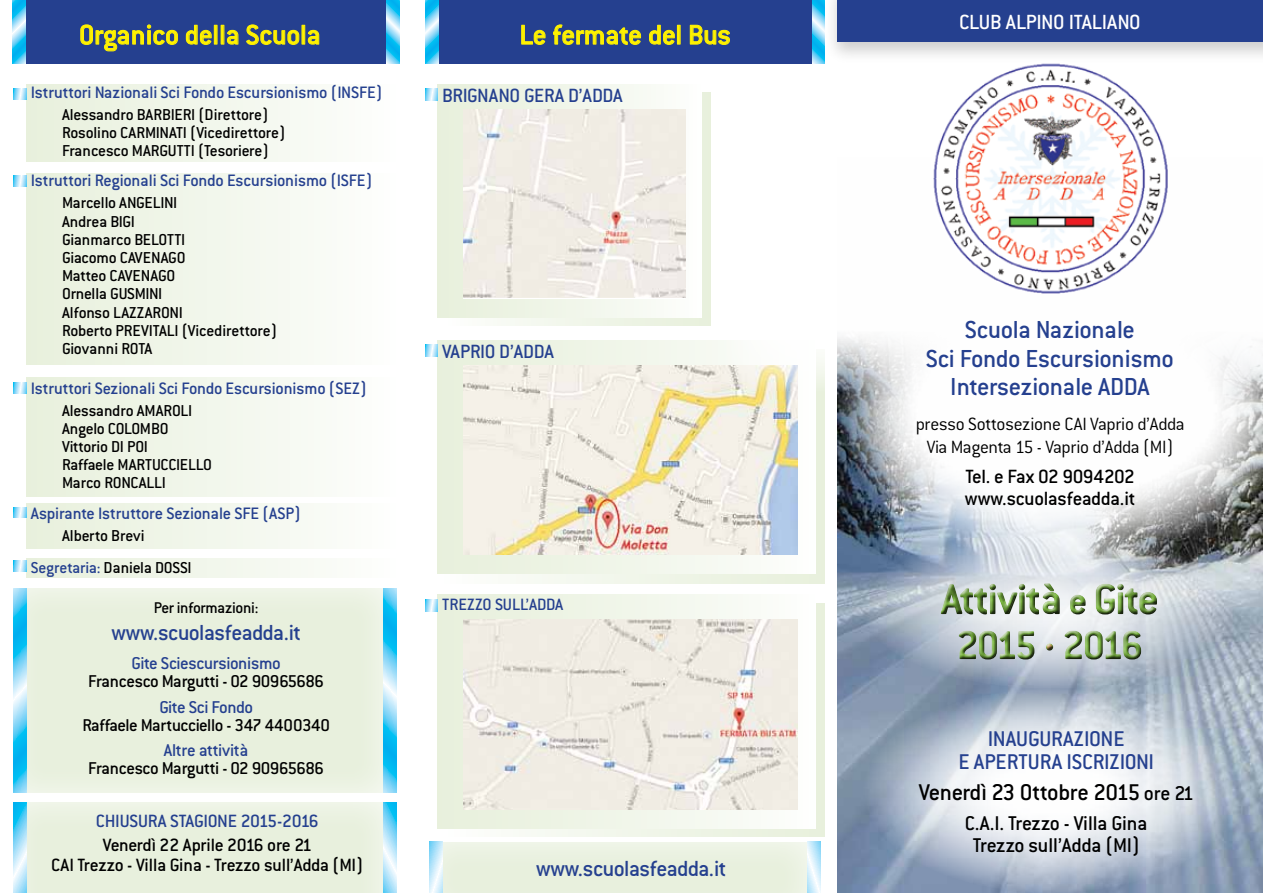
<style>
.page{position:relative;width:1263px;height:893px;background:#fff}
.page>*{position:absolute;margin:0;border:0;box-sizing:border-box;transform-origin:0 0}
.t1{font:500 45px "Conduit ITC";letter-spacing:-.01em;color:#7db942}
.t2{font:500 42px "Conduit ITC";letter-spacing:-.05em;color:#7db942}
.t3{font:500 30px "Conduit ITC";letter-spacing:-.005em;color:#fff200}
.t4{font:500 27px/28.5px "Conduit ITC";letter-spacing:-.015em;color:#25408f;text-align:center}
.t5{font:500 24.9px "Conduit ITC";letter-spacing:-.02em;color:#000}
.t6{font:500 24px "Conduit ITC";letter-spacing:-.025em;color:#25408f}
.t7{font:500 23.85px "Conduit ITC";letter-spacing:-.025em;color:#25408f}
.t8{font:500 23.4px/22.5px "Conduit ITC";color:#25408f;text-align:center}
.t9{font:500 22.5px "Conduit ITC";letter-spacing:-.015em;color:#fff}
.t10{font:500 21.9px/21.9px "Conduit ITC";letter-spacing:-.015em;color:#000;text-align:center}
.t11{font:500 21px/22.5px "Conduit ITC";letter-spacing:-.015em;color:#000}
.t12{font:500 21px "Conduit ITC";letter-spacing:-.025em;color:#25408f}
.t13{font:500 19.5px/19.5px "Conduit ITC";letter-spacing:-.015em;color:#000;text-align:center}
.t14{font:300 19.5px/22.5px "Conduit ITC";letter-spacing:-.02em;color:#000;text-align:center}
.t15{font:500 19.5px "Conduit ITC";letter-spacing:-.025em;color:#25408f}
.t16{font:500 18.75px "Conduit ITC";letter-spacing:-.025em;color:#000}
.t17{font:500 18.75px "Conduit ITC";letter-spacing:-.02em;color:#25408f}
.t18{font:500 18.15px "Conduit ITC";letter-spacing:-.01em;color:#25408f}
.t19{font:500 18px "Conduit ITC";color:#25408f}
.t20{font:500 17.4px/18.1px "Conduit ITC";letter-spacing:-.01em;color:#000}
.t21{font:500 17.1px "Conduit ITC";letter-spacing:-.025em;color:#000}
.s1{color:#25408f}
.s2{font-size:39px}
.s3{font-size:21.9px}
</style>
<div class="page">
<div style="left:12px;top:800px;width:372px;height:93px;background:#e8f0dd"></div>
<svg style="left:14px;top:803px;width:13px;height:90px"></svg>
<svg style="left:384px;top:803px;width:12px;height:90px"></svg>
<div style="left:446px;top:603px;width:379px;height:234px;background:linear-gradient(to right,#fcfdfb,#e7efda)"></div>
<div style="left:442px;top:350px;width:383px;height:233px;background:linear-gradient(to right,#fcfdfb,#e7efda)"></div>
<svg style="left:446px;top:93px;width:264px;height:233px"></svg>
<svg style="left:437px;top:84px;width:265px;height:233px"></svg>
<div style="left:437px;top:340px;width:379px;height:233px;background:linear-gradient(to right,#e7efda,#fbfdfb)"></div>
<svg style="left:437px;top:595px;width:379px;height:233px"></svg>
<img style="left:463px;top:109px;width:222px;height:189px">
<img style="left:463px;top:365px;width:334px;height:190px">
<img style="left:463px;top:620px;width:334px;height:189px">
<svg style="left:425px;top:89px;width:12px;height:12px"></svg>
<svg style="left:425px;top:345px;width:12px;height:12px"></svg>
<svg style="left:425px;top:599px;width:12px;height:12px"></svg>
<div style="left:427px;top:839px;width:381px;height:54px;background:#e8f0de"></div>
<img style="left:837px;top:392px;width:426px;height:501px">
<div style="left:721px;top:0;width:542px;height:392px;background:#fff"></div>
<svg style="left:862px;top:528px;width:376px;height:161px;background:#aab6c4"></svg>
<svg style="left:838px;top:337px;width:425px;height:225px"></svg>
<svg style="left:862px;top:689px;width:376px;height:204px"></svg>
<div style="left:823px;top:0;width:440px;height:64px;background:#000;opacity:.2"></div>
<div style="left:838px;top:0;width:425px;height:42px;background:#25408f"></div>
<div style="left:925px;top:570px;width:247px;height:102px;background:#000;opacity:.5"></div>
<div style="left:936px;top:579px;width:223px;height:82px;background:#fff;opacity:.75"></div>
<div style="left:937px;top:583px;width:224px;height:81px;background:#000;opacity:.75"></div>
<img style="left:930px;top:60px;width:240px;height:234px">
<div style="left:425px;top:0;width:400px;height:64px;background:#25408f"></div>
<div style="left:13px;top:0;width:374px;height:64px;background:#25408f"></div>
<svg style="left:425px;top:0;width:13px;height:64px"></svg>
<svg style="left:13px;top:0;width:13px;height:64px"></svg>
<svg style="left:429px;top:842px;width:13px;height:51px"></svg>
<svg style="left:812px;top:0;width:13px;height:64px"></svg>
<svg style="left:387px;top:0;width:13px;height:64px"></svg>
<div style="left:12px;top:587px;width:372px;height:207px;background:#e8f0dd"></div>
<svg style="left:14px;top:588px;width:13px;height:205px;background:#53ccf5"></svg>
<svg style="left:384px;top:588px;width:12px;height:205px;background:#53ccf5"></svg>
<div style="left:26px;top:85px;width:370px;height:77px;background:linear-gradient(to right,#e7f0dc,#fdfefc)"></div>
<div style="left:26px;top:173px;width:370px;height:191px;background:linear-gradient(to right,#e7f0dc,#fdfefc)"></div>
<div style="left:26px;top:559px;width:370px;height:19px;background:linear-gradient(to right,#e7f0dc,#fdfefc)"></div>
<div style="left:26px;top:377px;width:370px;height:119px;background:linear-gradient(to right,#e7f0dc,#fdfefc)"></div>
<div style="left:26px;top:504px;width:370px;height:45px;background:linear-gradient(to right,#e7f0dc,#fdfefc)"></div>
<svg style="left:14px;top:88px;width:12px;height:11px"></svg>
<svg style="left:14px;top:176px;width:12px;height:10px"></svg>
<svg style="left:14px;top:383px;width:12px;height:10px"></svg>
<svg style="left:14px;top:507px;width:12px;height:11px"></svg>
<svg style="left:14px;top:561px;width:12px;height:10px"></svg>
<svg style="left:808px;top:842px;width:13px;height:51px"></svg>
<svg style="left:521px;top:24px;width:25px;height:21px"></svg>
<svg style="left:553px;top:24px;width:88px;height:21px"></svg>
<svg style="left:649px;top:24px;width:26px;height:21px"></svg>
<div style="left:677px;top:25px;width:4px;height:20px;border:1px solid #fff200"></div>
<svg style="left:689px;top:24px;width:41px;height:21px"></svg>
<svg style="left:80px;top:24px;width:98px;height:28px"></svg>
<svg style="left:185px;top:24px;width:27px;height:21px"></svg>
<div style="left:214px;top:25px;width:3px;height:20px;border:1px solid #fff200"></div>
<div style="left:221px;top:25px;width:3px;height:20px;border:1px solid #fff200"></div>
<svg style="left:227px;top:29px;width:12px;height:16px"></svg>
<svg style="left:246px;top:24px;width:54px;height:21px"></svg>
<div style="left:302px;top:25px;width:3px;height:20px;border:1px solid #fff200"></div>
<svg style="left:307px;top:29px;width:13px;height:16px"></svg>
<h3 class="t3" style="left:79px;top:18px;width:243px">Organico della Scuola</h3>
<h3 class="t3" style="left:519px;top:18px;width:213px">Le fermate del Bus</h3>
<p class="t18" style="left:31px;top:82px;width:353px">Istruttori Nazionali Sci Fondo Escursionismo (INSFE)</p>
<p class="t20" style="left:62px;top:105px;width:225px">Alessandro BARBIERI (Direttore)<br>Rosolino CARMINATI (Vicedirettore)<br>Francesco MARGUTTI (Tesoriere)</p>
<p class="t18" style="left:31px;top:170px;width:343px">Istruttori Regionali Sci Fondo Escursionismo (ISFE)</p>
<p class="t20" style="left:62px;top:194px;width:216px">Marcello ANGELINI<br>Andrea BIGI<br>Gianmarco BELOTTI<br>Giacomo CAVENAGO<br>Matteo CAVENAGO<br>Ornella GUSMINI<br>Alfonso LAZZARONI<br>Roberto PREVITALI (Vicedirettore)<br>Giovanni ROTA</p>
<p class="t18" style="left:31px;top:378px;width:337px">Istruttori Sezionali Sci Fondo Escursionismo (SEZ)</p>
<p class="t20" style="left:62px;top:401px;width:151px">Alessandro AMAROLI<br>Angelo COLOMBO<br>Vittorio DI POI<br>Raffaele MARTUCCIELLO<br>Marco RONCALLI</p>
<p class="t18" style="left:31px;top:503px;width:271px">Aspirante Istruttore Sezionale SFE (ASP)</p>
<p class="t20" style="left:31px;top:519px;width:162px;line-height:32.5px;text-indent:31px">Alberto Brevi<br><span class="s1">Segretaria:</span> Daniela DOSSI</p>
<p class="t21" style="left:154px;top:598px;width:106px">Per informazioni:</p>
<h3 class="t7" style="left:112px;top:619px;width:191px">www.scuolasfeadda.it</h3>
<p class="t17" style="left:132px;top:653px;width:151px">Gite Sciescursionismo</p>
<p class="t16" style="left:88px;top:671px;width:237px">Francesco Margutti - 02 90965686</p>
<p class="t17" style="left:159px;top:696px;width:95px">Gite Sci Fondo</p>
<p class="t16" style="left:83px;top:714px;width:249px">Raffaele Martucciello - 347 4400340</p>
<p class="t17" style="left:164px;top:740px;width:86px">Altre attività</p>
<p class="t16" style="left:88px;top:758px;width:237px">Francesco Margutti - 02 90965686</p>
<p class="t15" style="left:96px;top:810px;width:225px">CHIUSURA STAGIONE 2015-2016</p>
<p class="t13" style="left:51px;top:835px;width:313px">Venerdì 22 Aprile 2016 ore 21<br>CAI Trezzo - Villa Gina - Trezzo sull’Adda (MI)</p>
<p class="t12" style="left:442px;top:83px;width:182px">BRIGNANO GERA D’ADDA</p>
<p class="t12" style="left:442px;top:340px;width:113px">VAPRIO D’ADDA</p>
<p class="t19" style="left:442px;top:594px;width:123px">TREZZO SULL’ADDA</p>
<h3 class="t6" style="left:536px;top:855px;width:192px">www.scuolasfeadda.it</h3>
<p class="t9" style="left:959px;top:9px;width:183px">CLUB ALPINO ITALIANO</p>
<h3 class="t4" style="left:926px;top:315px;width:250px">Scuola Nazionale<br>Sci Fondo Escursionismo<br>Intersezionale ADDA</h3>
<p class="t14" style="left:916px;top:413px;width:270px">presso Sottosezione CAI Vaprio d’Adda<br>Via Magenta 15 - Vaprio d’Adda (MI)</p>
<p class="t11" style="left:965px;top:465px;width:172px">Tel. e Fax 02 9094202 www.scuolasfeadda.it</p>
<h1 class="t1" style="left:941px;top:574px;width:219px">Attività <span class="s2">e</span> Gite</h1>
<h2 class="t2" style="left:957px;top:622px;width:187px">2015 <sup>.</sup> 2016</h2>
<h3 class="t8" style="left:958px;top:728px;width:197px">INAUGURAZIONE<br>E APERTURA ISCRIZIONI</h3>
<h3 class="t5" style="left:919px;top:778px;width:277px">Venerdì 23 Ottobre 2015 <span class="s3">ore 21</span></h3>
<p class="t10" style="left:965px;top:812px;width:184px">C.A.I. Trezzo - Villa Gina<br>Trezzo sull’Adda (MI)</p>
</div>
